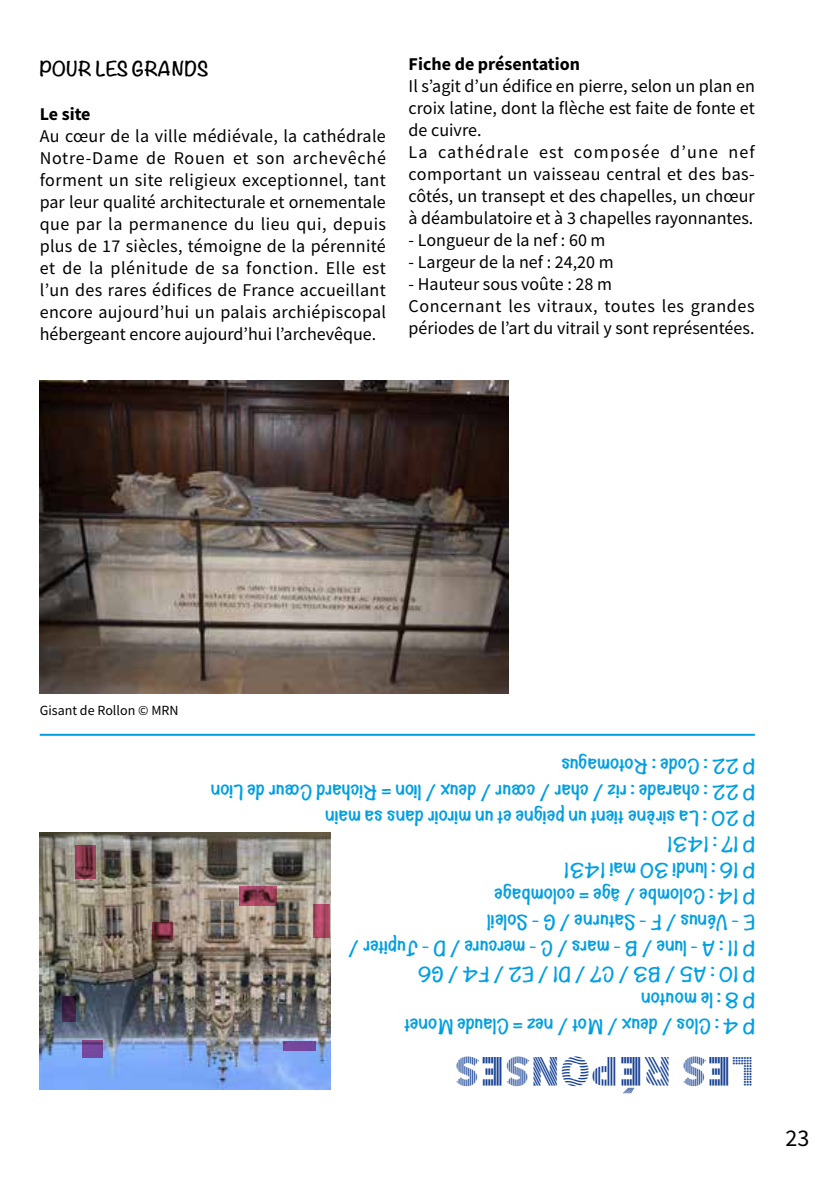
<style>
.page{position:relative;width:840px;height:1191px;background:#fff}
.page>*{position:absolute;margin:0;border:0;box-sizing:border-box;transform-origin:0 0}
.t1{font:900 44px "Source Sans Pro DISPLAYV2";letter-spacing:.01em;color:#164194}
.t2{font:24px "Source Sans Pro";color:#000}
.t3{font:18px/22px "Source Sans Pro";color:#000}
.t4{font:700 18px/26px "Noteworthy";color:#009fe3}
.t5{font:700 18px "Source Sans Pro";color:#000}
.t6{font:700 18px "Noteworthy";color:#000}
.t7{font:14px "Source Sans Pro";color:#000}
</style>
<div class="page">
<img style="left:40px;top:381px;width:468px;height:312px">
<hr style="left:40px;top:734px;width:714px;height:2px;background:#009fe3">
<img style="left:40px;top:832px;width:290px;height:258px">
<div style="left:283px;top:1040px;width:32px;height:10px;background:#76469d"></div>
<svg style="left:75px;top:844px;width:21px;height:34px"></svg>
<svg style="left:62px;top:996px;width:13px;height:25px"></svg>
<svg style="left:239px;top:886px;width:38px;height:19px"></svg>
<svg style="left:152px;top:922px;width:21px;height:17px"></svg>
<svg style="left:82px;top:1040px;width:21px;height:17px"></svg>
<svg style="left:313px;top:904px;width:17px;height:34px"></svg>
<p class="t6" style="left:40px;top:53px;width:170px">POUR LES GRANDS</p>
<p class="t5" style="left:40px;top:102px;width:52px">Le site</p>
<p class="t3" style="left:40px;top:125px;width:348px;text-align:justify">Au cœur de la ville médiévale, la cathédrale Notre-Dame de Rouen et son archevêché forment un site religieux exceptionnel, tant par leur qualité architecturale et ornementale que par la permanence du lieu qui, depuis plus de 17 siècles, témoigne de la pérennité et de la plénitude de sa fonction. Elle est l’un des rares édifices de France accueillant encore aujourd’hui un palais archiépiscopal hébergeant encore aujourd’hui l’archevêque.</p>
<p class="t5" style="left:408px;top:52px;width:173px">Fiche de présentation</p>
<p class="t3" style="left:408px;top:75px;width:347px">Il s’agit d’un édifice en pierre, selon un plan en croix latine, dont la flèche est faite de fonte et de cuivre.<br>La cathédrale est composée d’une nef comportant un vaisseau central et des bas&shy;côtés, un transept et des chapelles, un chœur à déambulatoire et à 3 chapelles rayonnantes.</p>
<p class="t3" style="left:408px;top:229px;width:198px">- Longueur de la nef : 60 m</p>
<p class="t3" style="left:408px;top:251px;width:206px">- Largeur de la nef : 24,20 m</p>
<p class="t3" style="left:408px;top:273px;width:347px">- Hauteur sous voûte : 28 m<br>Concernant les vitraux, toutes les grandes périodes de l’art du vitrail y sont représentées.</p>
<p class="t7" style="left:40px;top:702px;width:140px">Gisant de Rollon © MRN</p>
<p class="t4" style="left:754px;top:1039px;width:545px;rotate:-180deg">P 4 : Clos / deux / Mot / nez = Claude Monet<br>P 8 : le mouton<br>P 10 : A5 / B3 / C7 / D1 / E2 / F4 / G6<br>P 11 : A - lune / B - mars / C - mercure / D - Jupiter /<br>E - Vénus / F - Saturne / G - Soleil<br>P 14 : Colombe / âge = colombage<br>P 16 : lundi 30 mai 1431<br>P 17 : 1431<br>P 20 : La sirène tient un peigne et un miroir dans sa main<br>P 22 : charade : riz / char / cœur / deux / lion = Richard Cœur de Lion<br>P 22 : Code : Rotomagus</p>
<h1 class="t1" style="left:754px;top:1094px;width:301px;rotate:-180deg">LES RÉPONSES</h1>
<h2 class="t2" style="left:785px;top:1122px;width:25px">23</h2>
</div>
